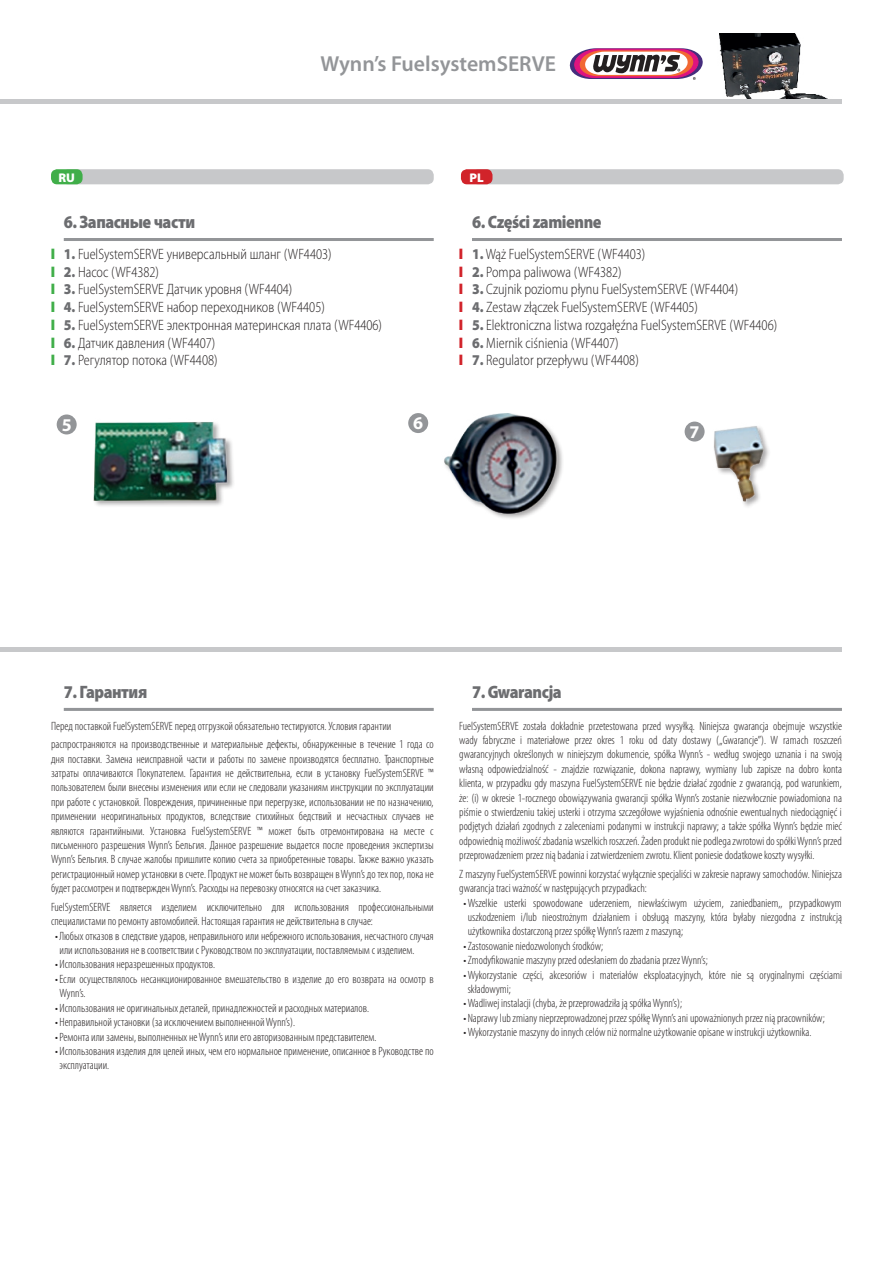
<style>
.page{position:relative;width:893px;height:1263px;background:#fff}
.page>*{position:absolute;margin:0;border:0;box-sizing:border-box;transform-origin:0 0}
.t1{font:600 21.75px "Myriad Pro";color:#939598}
.t2{font:900 semi-condensed 18px "Myriad Pro";letter-spacing:-.025em;color:#6c6d70;scale:.95 1}
.t3{font:700 18px "Myriad Pro";color:#fff}
.t4{font:300 semi-condensed 15px/17.7px "Myriad Pro";color:#231f20;scale:.9 1}
.t5{font:900 12.6px "Myriad Pro";color:#fff}
.t6{font:300 condensed 12px/14.4px "Myriad Pro";color:#231f20}
.s1{color:#40ae49}
.s2{font-weight:900;font-stretch:normal;color:#6c6d70}
.s3{color:#d1232a}
</style>
<div class="page">
<hr style="left:0;top:99px;width:842px;height:4px;background:#c7c8ca">
<img style="left:719px;top:33px;width:109px;height:66px">
<svg style="left:569px;top:48px;width:134px;height:32px"></svg>
<div style="left:92px;top:421px;width:143px;height:87px;background:#231f20;opacity:.4"></div>
<img style="left:94px;top:421px;width:134px;height:84px">
<img style="left:714px;top:426px;width:55px;height:81px">
<div style="left:443px;top:412px;width:121px;height:108px;background:#231f20;opacity:.4"></div>
<img style="left:443px;top:414px;width:118px;height:103px">
<div style="left:57px;top:414px;width:20px;height:20px;background:#939598;border-radius:50%"></div>
<div style="left:408px;top:413px;width:20px;height:20px;background:#939598;border-radius:50%"></div>
<div style="left:685px;top:422px;width:20px;height:20px;background:#939598;border-radius:50%"></div>
<hr style="left:64px;top:238px;width:370px;height:3px;background:#939598">
<hr style="left:472px;top:238px;width:370px;height:3px;background:#939598">
<div style="left:62px;top:169px;width:372px;height:15px;background:#c7c8ca;border-radius:6px"></div>
<div style="left:51px;top:169px;width:32px;height:15px;background:#40ae49;border-radius:6px"></div>
<div style="left:472px;top:169px;width:372px;height:15px;background:#c7c8ca;border-radius:6px"></div>
<div style="left:461px;top:169px;width:31px;height:15px;background:#d1232a;border-radius:6px"></div>
<hr style="left:472px;top:708px;width:370px;height:3px;background:#939598">
<hr style="left:64px;top:708px;width:370px;height:3px;background:#939598">
<hr style="left:0;top:648px;width:842px;height:4px;background:#c7c8ca">
<h1 class="t1" style="left:320px;top:50px;width:237px">Wynn’s FuelsystemSERVE</h1>
<p class="t5" style="left:59px;top:169px;width:18px">RU</p>
<p class="t5" style="left:470px;top:169px;width:16px">PL</p>
<h2 class="t2" style="left:64px;top:210px;width:140px">6. Запасные части</h2>
<p class="t4" style="left:51px;top:245px;width:369px"><span class="s1">❙</span> <span class="s2">1.</span> FuelSystemSERVE универсальный шланг (WF4403)<br><span class="s1">❙</span> <span class="s2">2.</span> Насос (WF4382)<br><span class="s1">❙</span> <span class="s2">3.</span> FuelSystemSERVE Датчик уровня (WF4404)<br><span class="s1">❙</span> <span class="s2">4.</span> FuelSystemSERVE набор переходников (WF4405)<br><span class="s1">❙</span> <span class="s2">5.</span> FuelSystemSERVE электронная материнская плата (WF4406) <span class="s1">❙</span> <span class="s2">6.</span> Датчик давления (WF4407)<br><span class="s1">❙</span> <span class="s2">7.</span> Регулятор потока (WF4408)</p>
<h2 class="t3" style="left:62px;top:413px;width:11px">5</h2>
<h2 class="t3" style="left:413px;top:411px;width:11px">6</h2>
<h2 class="t2" style="left:472px;top:210px;width:138px">6. Części zamienne</h2>
<p class="t4" style="left:459px;top:245px;width:355px"><span class="s3">❙</span> <span class="s2">1.</span> Wąż FuelSystemSERVE (WF4403)<br><span class="s3">❙</span> <span class="s2">2.</span> Pompa paliwowa (WF4382)<br><span class="s3">❙</span> <span class="s2">3.</span> Czujnik poziomu płynu FuelSystemSERVE (WF4404)<br><span class="s3">❙</span> <span class="s2">4.</span> Zestaw złączek FuelSystemSERVE (WF4405)<br><span class="s3">❙</span> <span class="s2">5.</span> Elektroniczna listwa rozgałęźna FuelSystemSERVE (WF4406) <span class="s3">❙</span> <span class="s2">6.</span> Miernik ciśnienia (WF4407)<br><span class="s3">❙</span> <span class="s2">7.</span> Regulator przepływu (WF4408)</p>
<h2 class="t3" style="left:690px;top:420px;width:11px">7</h2>
<h2 class="t2" style="left:64px;top:680px;width:89px">7. Гарантия</h2>
<p class="t6" style="left:51px;top:716px;width:384px;line-height:18.6px">Перед поставкой FuelSystemSERVE перед отгрузкой обязательно тестируются. Условия гарантии распространяются на производственные и материальные дефекты, обнаруженные в течение 1 года со</p>
<p class="t6" style="left:51px;top:751px;width:384px;text-align:justify">дня поставки. Замена неисправной части и работы по замене производятся бесплатно. Транспортные затраты оплачиваются Покупателем. Гарантия не действительна, если в установку FuelSystemSERVE ™ пользователем были внесены изменения или если не следовали указаниям инструкции по эксплуатации при работе с установкой. Повреждения, причиненные при перегрузке, использовании не по назначению, применении неоригинальных продуктов, вследствие стихийных бедствий и несчастных случаев не являются гарантийными. Установка FuelSystemSERVE ™ может быть отремонтирована на месте с письменного разрешения Wynn’s Бельгия. Данное разрешение выдается после проведения экспертизы Wynn’s Бельгия. В случае жалобы пришлите копию счета за приобретенные товары. Также важно указать регистрационный номер установки в счете. Продукт не может быть возвращен в Wynn’s до тех пор, пока не будет рассмотрен и подтвержден Wynn’s. Расходы на перевозку относятся на счет заказчика.</p>
<p class="t6" style="left:51px;top:900px;width:384px">FuelSystemSERVE является изделием исключительно для использования профессиональными специалистами по ремонту автомобилей. Настоящая гарантия не действительна в случае:</p>
<p class="t6" style="left:60px;top:928px;width:376px;text-indent:-4px">•Любых отказов в следствие ударов, неправильного или небрежного использования, несчастного случая или использования не в соответствии с Руководством по эксплуатации, поставляемым с изделием.</p>
<p class="t6" style="left:55px;top:957px;width:161px">• Использования неразрешенных продуктов.</p>
<p class="t6" style="left:60px;top:972px;width:376px;text-indent:-4px">•Если осуществлялось несанкционированное вмешательство в изделие до его возврата на осмотр в<br>Wynn’s.</p>
<p class="t6" style="left:55px;top:1000px;width:315px">• Использования не оригинальных деталей, принадлежностей и расходных материалов.</p>
<p class="t6" style="left:55px;top:1015px;width:241px">• Неправильной установки (за исключением выполненной Wynn’s).</p>
<p class="t6" style="left:55px;top:1029px;width:323px">•Ремонта или замены, выполненных не Wynn’s или его авторизованным представителем.</p>
<p class="t6" style="left:60px;top:1044px;width:376px;text-indent:-4px">• Использования изделия для целей иных, чем его нормальное применение, описанное в Руководстве по эксплуатации.</p>
<h2 class="t2" style="left:472px;top:680px;width:96px">7. Gwarancja</h2>
<p class="t6" style="left:459px;top:718px;width:384px;text-align:justify">FuelSystemSERVE została dokładnie przetestowana przed wysyłką. Niniejsza gwarancja obejmuje wszystkie wady fabryczne i materiałowe przez okres 1 roku od daty dostawy („Gwarancje”). W ramach roszczeń gwarancyjnych określonych w niniejszym dokumencie, spółka Wynn’s - według swojego uznania i na swoją własną odpowiedzialność - znajdzie rozwiązanie, dokona naprawy, wymiany lub zapisze na dobro konta klienta, w przypadku gdy maszyna FuelSystemSERVE nie będzie działać zgodnie z gwarancją, pod warunkiem, że: (i) w okresie 1-rocznego obowiązywania gwarancji spółka Wynn’s zostanie niezwłocznie powiadomiona na piśmie o stwierdzeniu takiej usterki i otrzyma szczegółowe wyjaśnienia odnośnie ewentualnych niedociągnięć i podjętych działań zgodnych z zaleceniami podanymi w instrukcji naprawy; a także spółka Wynn’s będzie mieć odpowiednią możliwość zbadania wszelkich roszczeń. Żaden produkt nie podlega zwrotowi do spółki Wynn’s przed przeprowadzeniem przez nią badania i zatwierdzeniem zwrotu. Klient poniesie dodatkowe koszty wysyłki.</p>
<p class="t6" style="left:459px;top:866px;width:384px">Z maszyny FuelSystemSERVE powinni korzystać wyłącznie specjaliści w zakresie naprawy samochodów. Niniejsza gwarancja traci ważność w następujących przypadkach:</p>
<p class="t6" style="left:468px;top:895px;width:376px;text-align:justify;text-indent:-4px">•Wszelkie usterki spowodowane uderzeniem, niewłaściwym użyciem, zaniedbaniem,, przypadkowym uszkodzeniem i/lub nieostrożnym działaniem i obsługą maszyny, która byłaby niezgodna z instrukcją użytkownika dostarczoną przez spółkę Wynn’s razem z maszyną;</p>
<p class="t6" style="left:463px;top:938px;width:141px">•Zastosowanie niedozwolonych środków;</p>
<p class="t6" style="left:463px;top:953px;width:246px">•Zmodyfikowanie maszyny przed odesłaniem do zbadania przez Wynn’s;</p>
<p class="t6" style="left:468px;top:967px;width:376px;text-indent:-4px">•Wykorzystanie części, akcesoriów i materiałów eksploatacyjnych, które nie są oryginalnymi częściami składowymi;</p>
<p class="t6" style="left:463px;top:996px;width:220px">•Wadliwej instalacji (chyba, że przeprowadziła ją spółka Wynn’s);</p>
<p class="t6" style="left:463px;top:1010px;width:363px">• Naprawy lub zmiany nieprzeprowadzonej przez spółkę Wynn’s ani upoważnionych przez nią pracowników;</p>
<p class="t6" style="left:463px;top:1025px;width:350px">•Wykorzystanie maszyny do innych celów niż normalne użytkowanie opisane w instrukcji użytkownika.</p>
</div>
